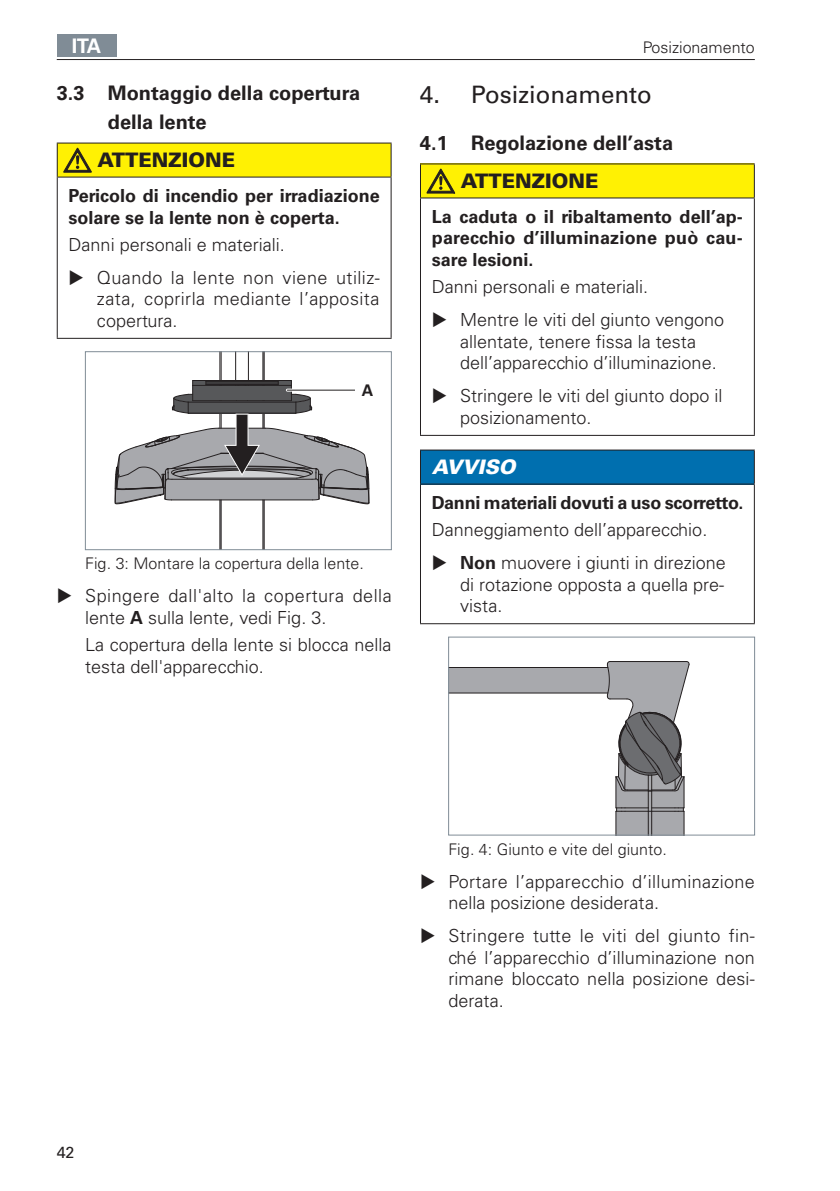
<style>
.page{position:relative;width:840px;height:1191px;background:#fff}
.page>*{position:absolute;margin:0;border:0;box-sizing:border-box;transform-origin:0 0}
.t1{font:24px "Univers";color:#231f20}
.t2{font:700 20px/28.8px "Univers";color:#231f20}
.t3{font:900 20px "Univers";color:#231f20}
.t4{font:italic 900 20px "Univers";color:#fff}
.t5{font:700 20px "Univers";color:#fff}
.t6{font:300 18px/21.6px "Univers";color:#231f20}
.t7{font:700 18px/21.6px "Univers";color:#231f20}
.t8{font:300 18px/21.6px "Univers";letter-spacing:.02em;color:#231f20}
.t9{font:300 18px/21.6px "Univers";letter-spacing:.03em;color:#231f20}
.t10{font:300 18px/33px "Univers";letter-spacing:.025em;color:#231f20}
.t11{font:300 16px "Univers";color:#231f20}
.t12{font:16px "Univers";color:#231f20}
.t13{font:700 16px "Univers";color:#231f20}
.s1{font-weight:700}
</style>
<div class="page">
<hr style="left:57px;top:59px;width:697px;height:1px;background:#231f20">
<div style="left:57px;top:34px;width:59px;height:23px;background:#808c96"></div>
<div style="left:57px;top:143px;width:334px;height:34px;background:#fff103"></div>
<hr style="left:57px;top:143px;width:334px;height:1px;background:#231f20">
<hr style="left:57px;top:144px;width:1px;height:33px;background:#231f20">
<hr style="left:390px;top:144px;width:1px;height:33px;background:#231f20">
<hr style="left:57px;top:177px;width:334px;height:1px;background:#231f20">
<hr style="left:57px;top:178px;width:1px;height:160px;background:#231f20">
<hr style="left:390px;top:178px;width:1px;height:160px;background:#231f20">
<hr style="left:57px;top:338px;width:334px;height:1px;background:#231f20">
<svg style="left:63px;top:147px;width:29px;height:26px"></svg>
<svg style="left:114px;top:353px;width:256px;height:195px"></svg>
<hr style="left:287px;top:388px;width:80px;height:3px;background:#fff">
<hr style="left:287px;top:389px;width:80px;height:1px;background:#231f20">
<div style="left:355px;top:378px;width:25px;height:24px;background:#fff"></div>
<div style="left:85px;top:351px;width:306px;height:199px;border:1px solid #808c96"></div>
<div style="left:420px;top:164px;width:334px;height:34px;background:#fff103"></div>
<hr style="left:420px;top:163px;width:334px;height:1px;background:#231f20">
<hr style="left:420px;top:164px;width:1px;height:33px;background:#231f20">
<hr style="left:753px;top:164px;width:1px;height:33px;background:#231f20">
<hr style="left:420px;top:197px;width:334px;height:1px;background:#231f20">
<hr style="left:420px;top:198px;width:1px;height:237px;background:#231f20">
<hr style="left:753px;top:198px;width:1px;height:237px;background:#231f20">
<hr style="left:420px;top:435px;width:334px;height:1px;background:#231f20">
<svg style="left:426px;top:168px;width:29px;height:26px"></svg>
<div style="left:420px;top:450px;width:334px;height:34px;background:#006faf"></div>
<hr style="left:420px;top:449px;width:334px;height:1px;background:#231f20">
<hr style="left:420px;top:450px;width:1px;height:33px;background:#231f20">
<hr style="left:753px;top:450px;width:1px;height:33px;background:#231f20">
<hr style="left:420px;top:483px;width:334px;height:1px;background:#231f20">
<hr style="left:420px;top:484px;width:1px;height:139px;background:#231f20">
<hr style="left:753px;top:484px;width:1px;height:139px;background:#231f20">
<hr style="left:420px;top:623px;width:334px;height:1px;background:#231f20">
<svg style="left:450px;top:661px;width:239px;height:172px"></svg>
<div style="left:448px;top:637px;width:306px;height:198px;border:1px solid #808c96"></div>
<p class="t5" style="left:72px;top:34px;width:31px">ITA</p>
<p class="t11" style="left:642px;top:38px;width:114px">Posizionamento</p>
<p class="t2" style="left:108px;top:79px;width:254px;text-indent:-51px">3.3 Montaggio della copertura della lente</p>
<p class="t3" style="left:97px;top:148px;width:139px">ATTENZIONE</p>
<p class="t7" style="left:69px;top:185px;width:312px">Pericolo di incendio per irradiazione solare se la lente non è coperta.</p>
<p class="t10" style="left:97px;top:228px;width:284px;text-indent:-28px">Danni personali e materiali.<br>Quando la lente non viene utiliz-</p>
<p class="t8" style="left:97px;top:288px;width:284px">zata, coprirla mediante l’apposita copertura.</p>
<h1 class="t1" style="left:420px;top:80px;width:233px">4. Posizionamento</h1>
<p class="t2" style="left:420px;top:128px;width:254px">4.1 Regolazione dell’asta</p>
<p class="t3" style="left:460px;top:169px;width:139px">ATTENZIONE</p>
<p class="t7" style="left:431px;top:206px;width:312px;text-align:justify">La caduta o il ribaltamento dell’ap&shy;parecchio d’illuminazione può cau&shy;sare lesioni.</p>
<p class="t6" style="left:460px;top:270px;width:265px;line-height:33px;text-indent:-28px">Danni personali e materiali.<br>Mentre le viti del giunto vengono</p>
<p class="t6" style="left:460px;top:331px;width:258px">allentate, tenere fissa la testa dell’apparecchio d’illuminazione.</p>
<p class="t6" style="left:460px;top:385px;width:264px">Stringere le viti del giunto dopo il posizionamento.</p>
<p class="t4" style="left:431px;top:454px;width:85px">AVVISO</p>
<p class="t7" style="left:431px;top:492px;width:313px">Danni materiali dovuti a uso scorretto.</p>
<p class="t6" style="left:460px;top:513px;width:267px;line-height:33px;text-indent:-28px">Danneggiamento dell’apparecchio.<br><span class="s1">Non</span> muovere i giunti in direzione</p>
<p class="t6" style="left:460px;top:573px;width:265px">di rotazione opposta a quella pre&shy;vista.</p>
<p class="t13" style="left:362px;top:381px;width:13px">A</p>
<p class="t11" style="left:85px;top:554px;width:280px">Fig. 3: Montare la copertura della lente.</p>
<p class="t9" style="left:85px;top:585px;width:308px">Spingere dall'alto la copertura della lente <span class="s1">A</span> sulla lente, vedi Fig. 3.</p>
<p class="t6" style="left:85px;top:634px;width:308px">La copertura della lente si blocca nella testa dell'apparecchio.</p>
<p class="t12" style="left:57px;top:1142px;width:19px">42</p>
<p class="t11" style="left:448px;top:839px;width:220px">Fig. 4: Giunto e vite del giunto.</p>
<p class="t8" style="left:448px;top:870px;width:308px">Portare l’apparecchio d’illuminazione nella posizione desiderata.</p>
<p class="t6" style="left:448px;top:925px;width:308px;text-align:justify">Stringere tutte le viti del giunto fin&shy;ché l’apparecchio d’illuminazione non rimane bloccato nella posizione desi&shy;derata.</p>
</div>
